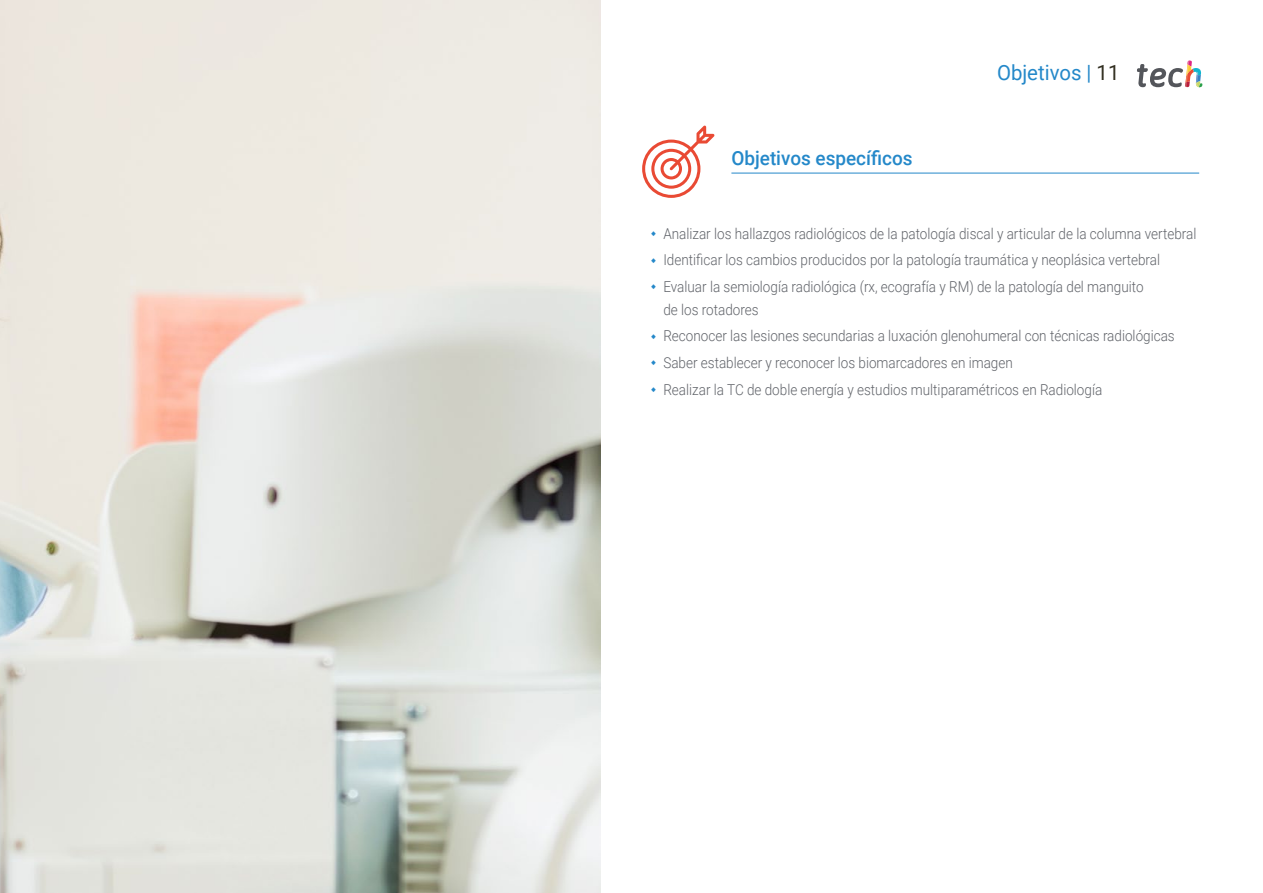
<style>
.page{position:relative;width:1263px;height:893px;background:#fff}
.page>*{position:absolute;margin:0;border:0;box-sizing:border-box;transform-origin:0 0}
.t1{font:21px "Roboto";color:#2488c9}
.t2{font:500 19.5px "Roboto";color:#2488c9}
.t3{font:300 15px/26.7px "Roboto";color:#61646a;scale:.9 1}
.s1{color:#312e20}
</style>
<div class="page">
<hr style="left:731px;top:173px;width:468px;height:1px;background:#2488c9">
<svg style="left:642px;top:125px;width:72px;height:73px"></svg>
<svg style="left:1137px;top:61px;width:65px;height:27px"></svg>
<img style="left:0;top:0;width:600px;height:893px">
<h2 class="t2" style="left:731px;top:144px;width:183px">Objetivos específicos</h2>
<h1 class="t1" style="left:997px;top:57px;width:124px">Objetivos | <span class="s1">11</span></h1>
<p class="t3" style="left:663px;top:219px;width:594px">Analizar los hallazgos radiológicos de la patología discal y articular de la columna vertebral<br>Identificar los cambios producidos por la patología traumática y neoplásica vertebral<br>Evaluar la semiología radiológica (rx, ecografía y RM) de la patología del manguito</p>
<p class="t3" style="left:663px;top:295px;width:570px">de los rotadores<br>Reconocer las lesiones secundarias a luxación glenohumeral con técnicas radiológicas Saber establecer y reconocer los biomarcadores en imagen<br>Realizar la TC de doble energía y estudios multiparamétricos en Radiología</p>
</div>
